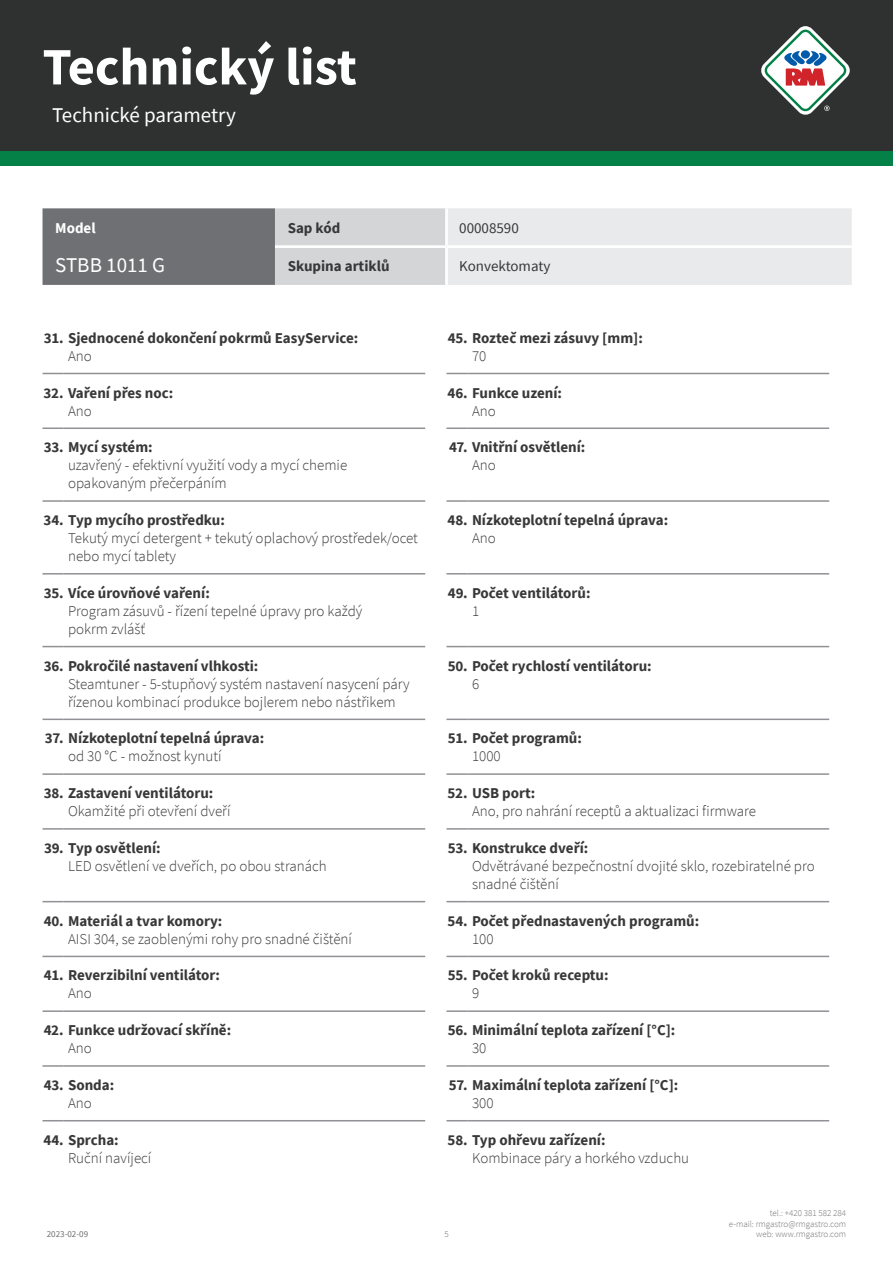
<style>
.page{position:relative;width:893px;height:1263px;background:#fff}
.page>*{position:absolute;margin:0;border:0;box-sizing:border-box;transform-origin:0 0}
.t1{font:700 52.5px "Source Sans Pro";color:#fff}
.kapitola{font:21px "Source Sans Pro";color:#fff}
.tabulka_-_headline{font:21px "Source Sans Pro";color:#fff}
.WebTechnicalNr{font:700 15px "Source Sans Pro";color:#383839}
.WebTechnicalValue{font:300 15px/18px "Source Sans Pro";color:#383839}
.tabulka_-_text{font:700 15px "Source Sans Pro";color:#383839}
.tabulka_-_text-2{font:15px "Source Sans Pro";color:#383839}
.tabulka_-_text-3{font:700 15px "Source Sans Pro";color:#fff}
.t2{font:300 9px/10.8px "Source Sans Pro";color:#6f7073;text-align:right}
.t3{font:9px "Source Sans Pro";color:#6f7073}
</style>
<div class="page">
<div style="left:0;top:0;width:893px;height:166px;background:#048146"></div>
<div style="left:0;top:0;width:893px;height:151px;background:#2f3131"></div>
<svg style="left:761px;top:26px;width:89px;height:89px"></svg>
<hr style="left:64px;top:373px;width:361px;height:1px;background:#8f9194">
<hr style="left:64px;top:427px;width:361px;height:2px;background:#8f9194">
<hr style="left:64px;top:500px;width:361px;height:2px;background:#8f9194">
<hr style="left:64px;top:573px;width:361px;height:1px;background:#8f9194">
<hr style="left:64px;top:646px;width:361px;height:1px;background:#8f9194">
<hr style="left:64px;top:719px;width:361px;height:1px;background:#8f9194">
<hr style="left:64px;top:773px;width:361px;height:2px;background:#8f9194">
<hr style="left:64px;top:828px;width:361px;height:2px;background:#8f9194">
<hr style="left:64px;top:901px;width:361px;height:1px;background:#8f9194">
<hr style="left:64px;top:956px;width:361px;height:1px;background:#8f9194">
<hr style="left:64px;top:1010px;width:361px;height:2px;background:#8f9194">
<hr style="left:64px;top:1065px;width:361px;height:2px;background:#8f9194">
<hr style="left:64px;top:1120px;width:361px;height:1px;background:#8f9194">
<hr style="left:468px;top:373px;width:361px;height:1px;background:#8f9194">
<hr style="left:468px;top:427px;width:361px;height:2px;background:#8f9194">
<hr style="left:468px;top:500px;width:361px;height:2px;background:#8f9194">
<hr style="left:468px;top:573px;width:361px;height:1px;background:#8f9194">
<hr style="left:468px;top:646px;width:361px;height:1px;background:#8f9194">
<hr style="left:468px;top:719px;width:361px;height:1px;background:#8f9194">
<hr style="left:468px;top:773px;width:361px;height:2px;background:#8f9194">
<hr style="left:468px;top:828px;width:361px;height:2px;background:#8f9194">
<hr style="left:468px;top:901px;width:361px;height:1px;background:#8f9194">
<hr style="left:468px;top:956px;width:361px;height:1px;background:#8f9194">
<hr style="left:468px;top:1010px;width:361px;height:2px;background:#8f9194">
<hr style="left:468px;top:1065px;width:361px;height:2px;background:#8f9194">
<hr style="left:468px;top:1120px;width:361px;height:1px;background:#8f9194">
<svg style="left:446px;top:373px;width:22px;height:1px"></svg>
<hr style="left:446px;top:427px;width:22px;height:2px;background:#8f9194">
<hr style="left:446px;top:500px;width:22px;height:2px;background:#8f9194">
<svg style="left:446px;top:573px;width:22px;height:1px"></svg>
<svg style="left:446px;top:646px;width:22px;height:1px"></svg>
<svg style="left:446px;top:719px;width:22px;height:1px"></svg>
<hr style="left:446px;top:773px;width:22px;height:2px;background:#8f9194">
<hr style="left:446px;top:828px;width:22px;height:2px;background:#8f9194">
<svg style="left:446px;top:901px;width:22px;height:1px"></svg>
<svg style="left:446px;top:956px;width:22px;height:1px"></svg>
<hr style="left:446px;top:1010px;width:22px;height:2px;background:#8f9194">
<hr style="left:446px;top:1065px;width:22px;height:2px;background:#8f9194">
<svg style="left:446px;top:1120px;width:22px;height:1px"></svg>
<svg style="left:43px;top:373px;width:21px;height:1px"></svg>
<hr style="left:43px;top:427px;width:21px;height:2px;background:#8f9194">
<hr style="left:43px;top:500px;width:21px;height:2px;background:#8f9194">
<svg style="left:43px;top:573px;width:21px;height:1px"></svg>
<svg style="left:43px;top:646px;width:21px;height:1px"></svg>
<svg style="left:43px;top:719px;width:21px;height:1px"></svg>
<hr style="left:43px;top:773px;width:21px;height:2px;background:#8f9194">
<hr style="left:43px;top:828px;width:21px;height:2px;background:#8f9194">
<svg style="left:43px;top:901px;width:21px;height:1px"></svg>
<svg style="left:43px;top:956px;width:21px;height:1px"></svg>
<hr style="left:43px;top:1010px;width:21px;height:2px;background:#8f9194">
<hr style="left:43px;top:1065px;width:21px;height:2px;background:#8f9194">
<svg style="left:43px;top:1120px;width:21px;height:1px"></svg>
<svg style="left:43px;top:208px;width:809px;height:77px"></svg>
<hr style="left:445px;top:208px;width:3px;height:37px;background:#fff">
<hr style="left:275px;top:245px;width:171px;height:3px;background:#fff">
<hr style="left:446px;top:245px;width:406px;height:3px;background:#fff">
<hr style="left:445px;top:248px;width:3px;height:37px;background:#fff">
<h1 class="t1" style="left:43px;top:31px;width:316px">Technický list</h1>
<p class="kapitola" style="left:52px;top:101px;width:185px">Technické parametry</p>
<p class="tabulka_-_text-3" style="left:55px;top:218px;width:42px">Model</p>
<p class="tabulka_-_text" style="left:288px;top:218px;width:54px">Sap kód</p>
<p class="tabulka_-_text-2" style="left:459px;top:219px;width:61px">00008590</p>
<p class="tabulka_-_headline" style="left:55px;top:251px;width:111px">STBB 1011 G</p>
<p class="tabulka_-_text" style="left:288px;top:256px;width:103px">Skupina artiklů</p>
<p class="tabulka_-_text-2" style="left:459px;top:257px;width:93px">Konvektomaty</p>
<p class="WebTechnicalNr" style="left:44px;top:328px;width:316px">31. Sjednocené dokončení pokrmů EasyService:</p>
<p class="WebTechnicalValue" style="left:68px;top:347px;width:25px">Ano</p>
<p class="WebTechnicalNr" style="left:448px;top:328px;width:196px">45. Rozteč mezi zásuvy [mm]:</p>
<p class="WebTechnicalValue" style="left:472px;top:347px;width:16px">70</p>
<p class="WebTechnicalNr" style="left:44px;top:382px;width:131px">32. Vaření přes noc:</p>
<p class="WebTechnicalValue" style="left:68px;top:401px;width:25px">Ano</p>
<p class="WebTechnicalNr" style="left:447px;top:382px;width:116px">46. Funkce uzení:</p>
<p class="WebTechnicalValue" style="left:472px;top:401px;width:25px">Ano</p>
<p class="WebTechnicalNr" style="left:44px;top:437px;width:110px">33. Mycí systém:</p>
<p class="WebTechnicalValue" style="left:68px;top:456px;width:281px">uzavřený - efektivní využití vody a mycí chemie opakovaným přečerpáním</p>
<p class="WebTechnicalNr" style="left:449px;top:437px;width:138px">47. Vnitřní osvětlení:</p>
<p class="WebTechnicalValue" style="left:472px;top:456px;width:25px">Ano</p>
<p class="WebTechnicalNr" style="left:44px;top:510px;width:183px">34. Typ mycího prostředku:</p>
<p class="WebTechnicalValue" style="left:68px;top:529px;width:351px">Tekutý mycí detergent + tekutý oplachový prostředek/ocet nebo mycí tablety</p>
<p class="WebTechnicalNr" style="left:447px;top:510px;width:222px">48. Nízkoteplotní tepelná úprava:</p>
<p class="WebTechnicalValue" style="left:472px;top:529px;width:25px">Ano</p>
<p class="WebTechnicalNr" style="left:44px;top:583px;width:167px">35. Více úrovňové vaření:</p>
<p class="WebTechnicalValue" style="left:68px;top:602px;width:296px">Program zásuvů - řízení tepelné úpravy pro každý pokrm zvlášť</p>
<p class="WebTechnicalNr" style="left:448px;top:583px;width:144px">49. Počet ventilátorů:</p>
<p class="WebTechnicalValue" style="left:472px;top:602px;width:9px">1</p>
<p class="WebTechnicalNr" style="left:44px;top:655px;width:216px">36. Pokročilé nastavení vlhkosti:</p>
<p class="WebTechnicalValue" style="left:68px;top:675px;width:343px">Steamtuner - 5-stupňový systém nastavení nasycení páry řízenou kombinací produkce bojlerem nebo nástřikem</p>
<p class="WebTechnicalNr" style="left:448px;top:655px;width:205px">50. Počet rychlostí ventilátoru:</p>
<p class="WebTechnicalValue" style="left:472px;top:675px;width:9px">6</p>
<p class="WebTechnicalNr" style="left:45px;top:728px;width:221px">37. Nízkoteplotní tepelná úprava:</p>
<p class="WebTechnicalValue" style="left:68px;top:747px;width:155px">od 30 °C - možnost kynutí</p>
<p class="WebTechnicalNr" style="left:448px;top:728px;width:136px">51. Počet programů:</p>
<p class="WebTechnicalValue" style="left:472px;top:747px;width:30px">1000</p>
<p class="WebTechnicalNr" style="left:44px;top:783px;width:171px">38. Zastavení ventilátoru:</p>
<p class="WebTechnicalValue" style="left:68px;top:802px;width:164px">Okamžité při otevření dveří</p>
<p class="WebTechnicalNr" style="left:448px;top:783px;width:89px">52. USB port:</p>
<p class="WebTechnicalValue" style="left:472px;top:802px;width:286px">Ano, pro nahrání receptů a aktualizaci firmware</p>
<p class="WebTechnicalNr" style="left:44px;top:838px;width:118px">39. Typ osvětlení:</p>
<p class="WebTechnicalValue" style="left:68px;top:857px;width:260px">LED osvětlení ve dveřích, po obou stranách</p>
<p class="WebTechnicalNr" style="left:448px;top:838px;width:142px">53. Konstrukce dveří:</p>
<p class="WebTechnicalValue" style="left:472px;top:857px;width:344px">Odvětrávané bezpečnostní dvojité sklo, rozebiratelné pro snadné čištění</p>
<p class="WebTechnicalNr" style="left:44px;top:910px;width:180px">40. Materiál a tvar komory:</p>
<p class="WebTechnicalValue" style="left:68px;top:930px;width:285px">AISI 304, se zaoblenými rohy pro snadné čištění</p>
<p class="WebTechnicalNr" style="left:447px;top:910px;width:253px">54. Počet přednastavených programů:</p>
<p class="WebTechnicalValue" style="left:472px;top:930px;width:23px">100</p>
<p class="WebTechnicalNr" style="left:44px;top:965px;width:178px">41. Reverzibilní ventilátor:</p>
<p class="WebTechnicalValue" style="left:68px;top:984px;width:25px">Ano</p>
<p class="WebTechnicalNr" style="left:448px;top:965px;width:162px">55. Počet kroků receptu:</p>
<p class="WebTechnicalValue" style="left:472px;top:984px;width:9px">9</p>
<p class="WebTechnicalNr" style="left:44px;top:1020px;width:189px">42. Funkce udržovací skříně:</p>
<p class="WebTechnicalValue" style="left:68px;top:1039px;width:25px">Ano</p>
<p class="WebTechnicalNr" style="left:448px;top:1020px;width:229px">56. Minimální teplota zařízení [°C]:</p>
<p class="WebTechnicalValue" style="left:472px;top:1039px;width:16px">30</p>
<p class="WebTechnicalNr" style="left:44px;top:1075px;width:72px">43. Sonda:</p>
<p class="WebTechnicalValue" style="left:68px;top:1094px;width:25px">Ano</p>
<p class="WebTechnicalNr" style="left:449px;top:1075px;width:231px">57. Maximální teplota zařízení [°C]:</p>
<p class="WebTechnicalValue" style="left:472px;top:1094px;width:23px">300</p>
<p class="WebTechnicalNr" style="left:43px;top:1129px;width:77px">44. Sprcha:</p>
<p class="WebTechnicalValue" style="left:68px;top:1149px;width:85px">Ruční navíjecí</p>
<p class="WebTechnicalNr" style="left:448px;top:1129px;width:159px">58. Typ ohřevu zařízení:</p>
<p class="WebTechnicalValue" style="left:472px;top:1149px;width:219px">Kombinace páry a horkého vzduchu</p>
<p class="t3" style="left:47px;top:1229px;width:43px">2023-02-09</p>
<p class="t2" style="left:444px;top:1229px;width:6px">5</p>
<p class="t2" style="left:729px;top:1207px;width:119px">tel.: +420 381 582 284<br>e-mail: rmgastro@rmgastro.com web: www.rmgastro.com</p>
</div>
